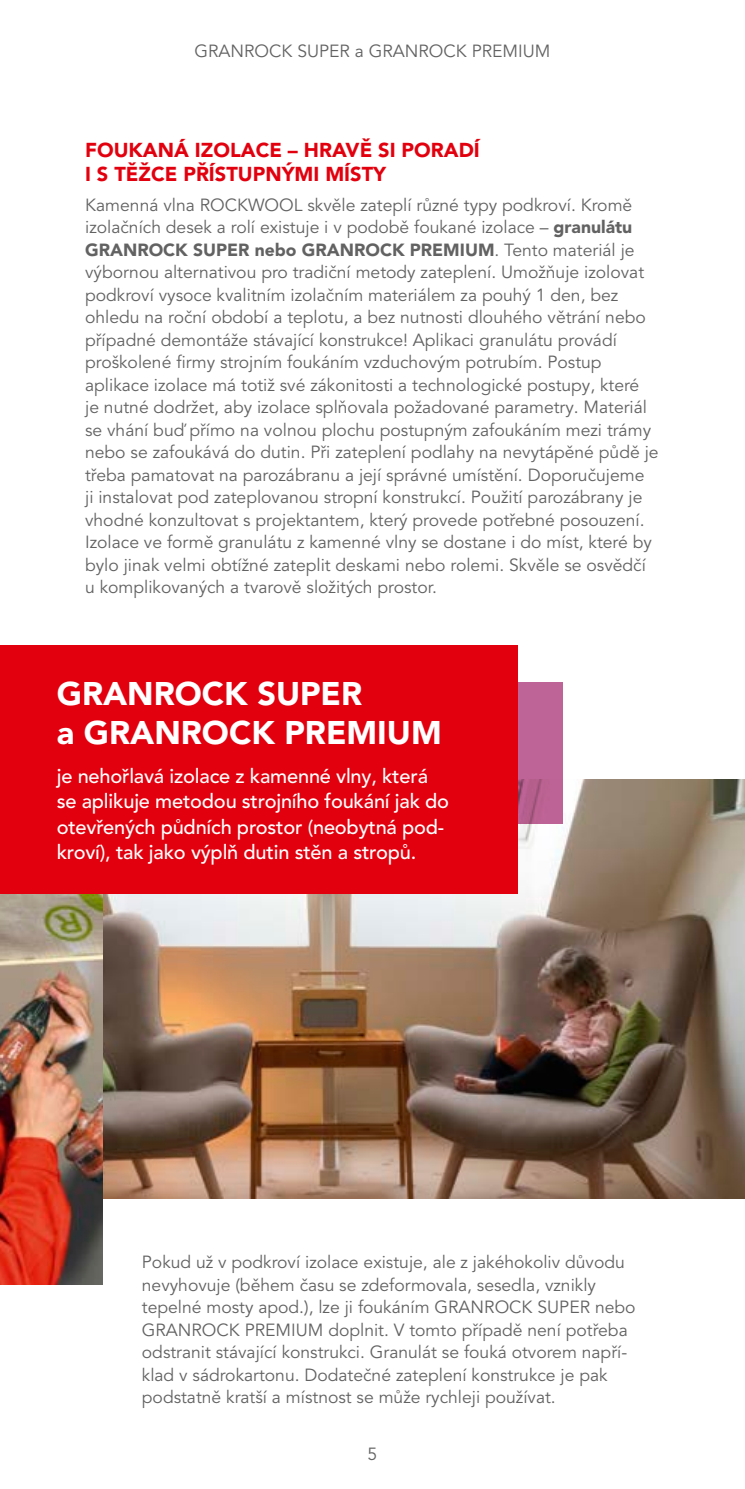
<style>
.page{position:relative;width:745px;height:1489px;background:#fff}
.page>*{position:absolute;margin:0;border:0;box-sizing:border-box;transform-origin:0 0}
.Statement{font:900 32.5px/39px "Avenir LT Pro";color:#fff}
.Body{font:500 20px/25px "Avenir LT Pro";letter-spacing:-.01em;color:#fff}
.Statement-2{font:900 20px/24px "Avenir LT Pro";color:#e3000e}
.Body-2{font:17.5px/22.5px "Avenir LT Pro";color:#626262}
.s1{font-weight:900}
</style>
<div class="page">
<img style="left:103px;top:780px;width:641px;height:418px">
<img style="left:0;top:893px;width:103px;height:391px">
<div style="left:472px;top:682px;width:91px;height:141px;background:#bf6497"></div>
<div style="left:0;top:645px;width:517px;height:248px;background:#e3000e"></div>
<p class="Body-2" style="left:194px;top:40px;width:357px">GRANROCK SUPER a GRANROCK PREMIUM</p>
<p class="Statement-2" style="left:85px;top:138px;width:396px">FOUKANÁ IZOLACE – HRAVĚ SI PORADÍ<br>I S TĚŽCE PŘÍSTUPNÝMI MÍSTY</p>
<p class="Body-2" style="left:85px;top:193px;width:574px">Kamenná vlna ROCKWOOL skvěle zateplí různé typy podkroví. Kromě izolačních desek a rolí existuje i v podobě foukané izolace – <span class="s1">granulátu GRANROCK SUPER nebo GRANROCK PREMIUM</span>. Tento materiál je výbornou alternativou pro tradiční metody zateplení. Umožňuje izolovat podkroví vysoce kvalitním izolačním materiálem za pouhý 1 den, bez ohledu na roční období a teplotu, a bez nutnosti dlouhého větrání nebo případné demontáže stávající konstrukce! Aplikaci granulátu provádí proškolené firmy strojním foukáním vzduchovým potrubím. Postup aplikace izolace má totiž své zákonitosti a technologické postupy, které<br>je nutné dodržet, aby izolace splňovala požadované parametry. Materiál se vhání buď přímo na volnou plochu postupným zafoukáním mezi trámy nebo se zafoukává do dutin. Při zateplení podlahy na nevytápěné půdě je třeba pamatovat na parozábranu a její správné umístění. Doporučujeme<br>ji instalovat pod zateplovanou stropní konstrukcí. Použití parozábrany je vhodné konzultovat s projektantem, který provede potřebné posouzení.<br>Izolace ve formě granulátu z kamenné vlny se dostane i do míst, které by bylo jinak velmi obtížné zateplit deskami nebo rolemi. Skvěle se osvědčí u komplikovaných a tvarově složitých prostor.</p>
<p class="Statement" style="left:57px;top:674px;width:386px">GRANROCK SUPER<br>a GRANROCK PREMIUM</p>
<p class="Body" style="left:57px;top:764px;width:393px">je nehořlavá izolace z kamenné vlny, která se aplikuje metodou strojního foukání jak do otevřených půdních prostor (neobytná pod&shy;kroví), tak jako výplň dutin stěn a stropů.</p>
<p class="Body-2" style="left:142px;top:1251px;width:495px">Pokud už v podkroví izolace existuje, ale z jakéhokoliv důvodu nevyhovuje (během času se zdeformovala, sesedla, vznikly tepelné mosty apod.), lze ji foukáním GRANROCK SUPER nebo GRANROCK PREMIUM doplnit. V tomto případě není potřeba odstranit stávající konstrukci. Granulát se fouká otvorem napří&shy;klad v sádrokartonu. Dodatečné zateplení konstrukce je pak podstatně kratší a místnost se může rychleji používat.</p>
<p class="Body-2" style="left:367px;top:1442px;width:11px">5</p>
</div>
